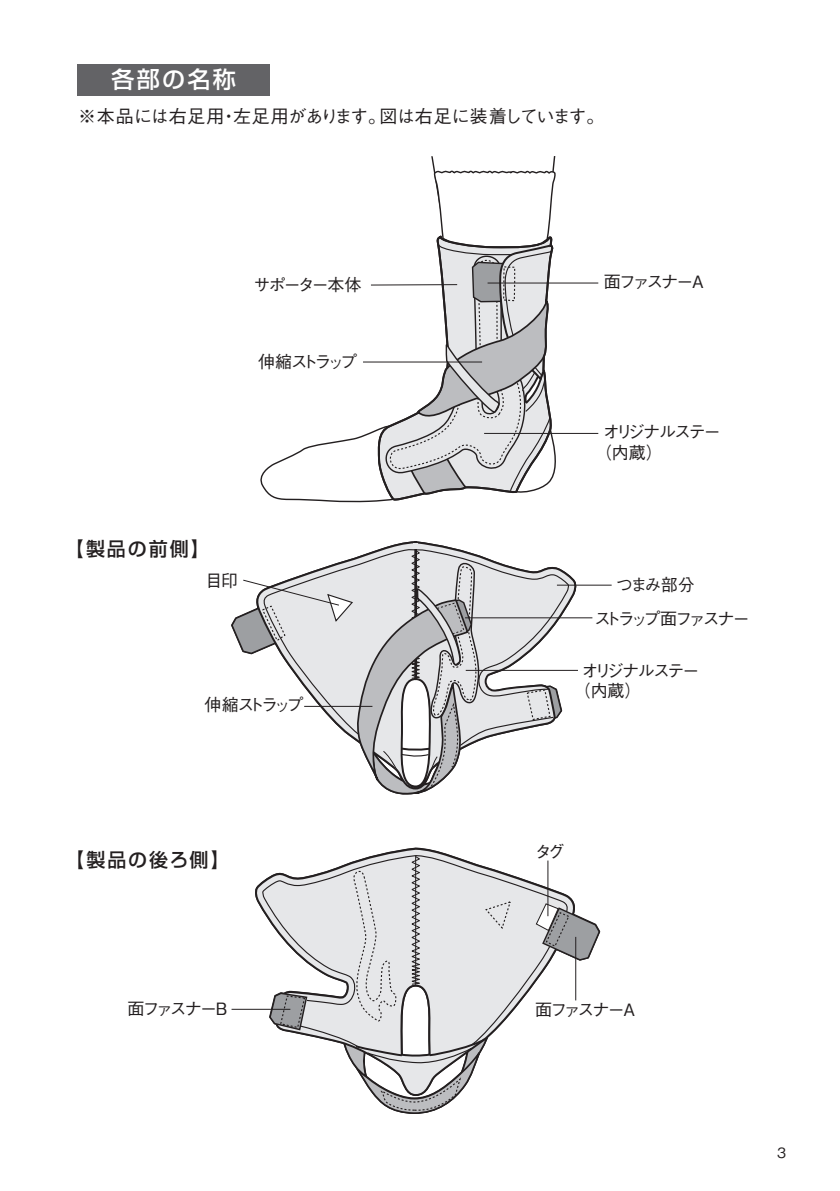
<style>
.page{position:relative;width:840px;height:1191px;background:#fff}
.page>*{position:absolute;margin:0;border:0;box-sizing:border-box;transform-origin:0 0}
.t1{font:500 23px "Shin Go Pro";letter-spacing:.1em;color:#fff}
.t2{font:500 19px "Shin Go Pro";letter-spacing:.1em;color:#231f20}
.t3{font:500 18px "Gothic BBB Pro";letter-spacing:-.015em;color:#231f20}
.t4{font:500 17px "Gothic BBB Pro";letter-spacing:-.135em;color:#231f20}
.t5{font:500 17px/20.4px "Gothic BBB Pro";letter-spacing:-.115em;color:#231f20}
.t6{font:500 17px "Gothic BBB Pro";letter-spacing:-.225em;color:#231f20}
.t7{font:500 17px "Gothic BBB Pro";letter-spacing:-.19em;color:#231f20}
.t8{font:500 17px "Gothic BBB Pro";letter-spacing:-.1em;color:#231f20}
.t9{font:500 14.2px "Gothic BBB Pro";color:#231f20}
</style>
<div class="page">
<svg style="left:482px;top:556px;width:87px;height:184px"></svg>
<svg style="left:252px;top:847px;width:325px;height:162px"></svg>
<svg style="left:568px;top:902px;width:32px;height:59px"></svg>
<svg style="left:261px;top:854px;width:307px;height:190px"></svg>
<svg style="left:341px;top:855px;width:170px;height:259px"></svg>
<svg style="left:260px;top:285px;width:115px;height:218px"></svg>
<svg style="left:375px;top:285px;width:47px;height:217px"></svg>
<svg style="left:385px;top:156px;width:173px;height:339px"></svg>
<div style="left:78px;top:64px;width:192px;height:32px;background:#636366"></div>
<hr style="left:556px;top:585px;width:55px;height:1px;background:#231f20">
<svg style="left:231px;top:543px;width:251px;height:252px"></svg>
<hr style="left:465px;top:670px;width:112px;height:1px;background:#231f20">
<hr style="left:575px;top:937px;width:1px;height:63px;background:#231f20">
<hr style="left:371px;top:284px;width:86px;height:1px;background:#231f20">
<hr style="left:487px;top:283px;width:111px;height:1px;background:#231f20">
<hr style="left:363px;top:361px;width:119px;height:1px;background:#231f20">
<hr style="left:484px;top:433px;width:114px;height:1px;background:#231f20">
<hr style="left:465px;top:617px;width:127px;height:1px;background:#231f20">
<hr style="left:547px;top:860px;width:1px;height:56px;background:#231f20">
<hr style="left:231px;top:1009px;width:59px;height:1px;background:#231f20">
<p class="t1" style="left:111px;top:61px;width:126px">各部の名称</p>
<p class="t3" style="left:78px;top:101px;width:527px">※本品には右足用・左足用があります。図は右足に装着しています。</p>
<p class="t8" style="left:253px;top:271px;width:110px">サポーター本体</p>
<p class="t6" style="left:258px;top:348px;width:100px">伸縮ストラップ</p>
<p class="t2" style="left:65px;top:533px;width:147px">【製品の前側】</p>
<p class="t4" style="left:205px;top:566px;width:34px">目印</p>
<p class="t6" style="left:204px;top:691px;width:100px">伸縮ストラップ</p>
<p class="t4" style="left:603px;top:268px;width:101px">面ファスナーA</p>
<p class="t5" style="left:594px;top:419px;width:127px;text-indent:8px">オリジナルステー（内蔵）</p>
<p class="t4" style="left:615px;top:571px;width:80px">つまみ部分</p>
<p class="t7" style="left:594px;top:605px;width:157px">ストラップ面ファスナー</p>
<p class="t5" style="left:573px;top:658px;width:127px;text-indent:8px">オリジナルステー（内蔵）</p>
<p class="t2" style="left:65px;top:843px;width:166px">【製品の後ろ側】</p>
<p class="t4" style="left:534px;top:838px;width:32px">タグ</p>
<p class="t4" style="left:127px;top:994px;width:101px">面ファスナーB</p>
<p class="t4" style="left:535px;top:996px;width:101px">面ファスナーA</p>
<p class="t9" style="left:776px;top:1141px;width:10px">3</p>
</div>
